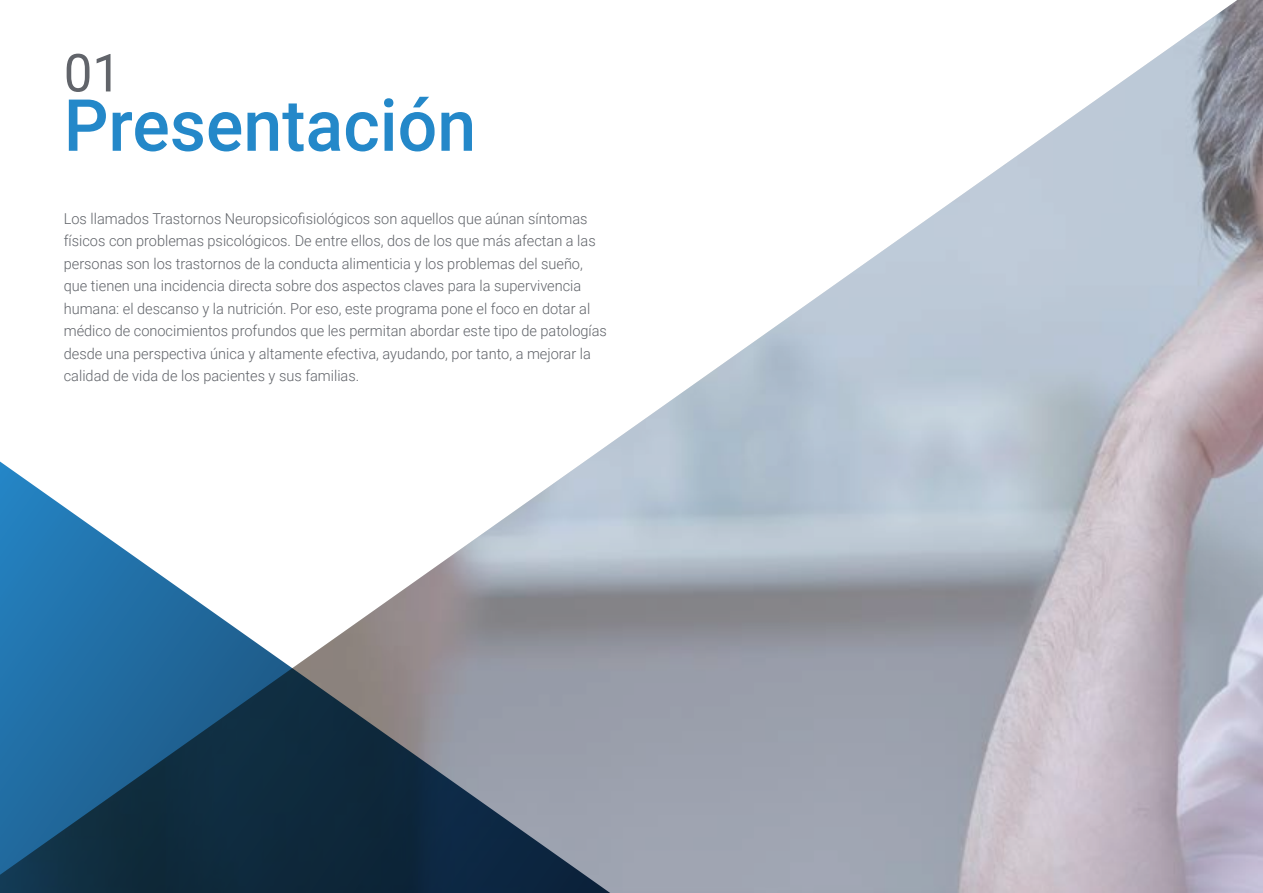
<style>
.page{position:relative;width:1263px;height:893px;background:#fff}
.page>*{position:absolute;margin:0;border:0;box-sizing:border-box;transform-origin:0 0}
.t1{font:500 72px "Roboto";color:#2488c9}
.t2{font:52.5px "Roboto";color:#61646a}
.t3{font:300 15px/22.5px "Roboto";color:#61646a}
</style>
<div class="page">
<img style="left:607px;top:0;width:656px;height:893px">
<svg style="left:0;top:446px;width:640px;height:447px"></svg>
<h2 class="t2" style="left:64px;top:36px;width:59px">01</h2>
<h1 class="t1" style="left:64px;top:75px;width:414px">Presentación</h1>
<p class="t3" style="left:64px;top:207px;width:545px">Los llamados Trastornos Neuropsicofisiológicos son aquellos que aúnan síntomas físicos con problemas psicológicos. De entre ellos, dos de los que más afectan a las personas son los trastornos de la conducta alimenticia y los problemas del sueño, que tienen una incidencia directa sobre dos aspectos claves para la supervivencia humana: el descanso y la nutrición. Por eso, este programa pone el foco en dotar al médico de conocimientos profundos que les permitan abordar este tipo de patologías desde una perspectiva única y altamente efectiva, ayudando, por tanto, a mejorar la calidad de vida de los pacientes y sus familias.</p>
</div>
